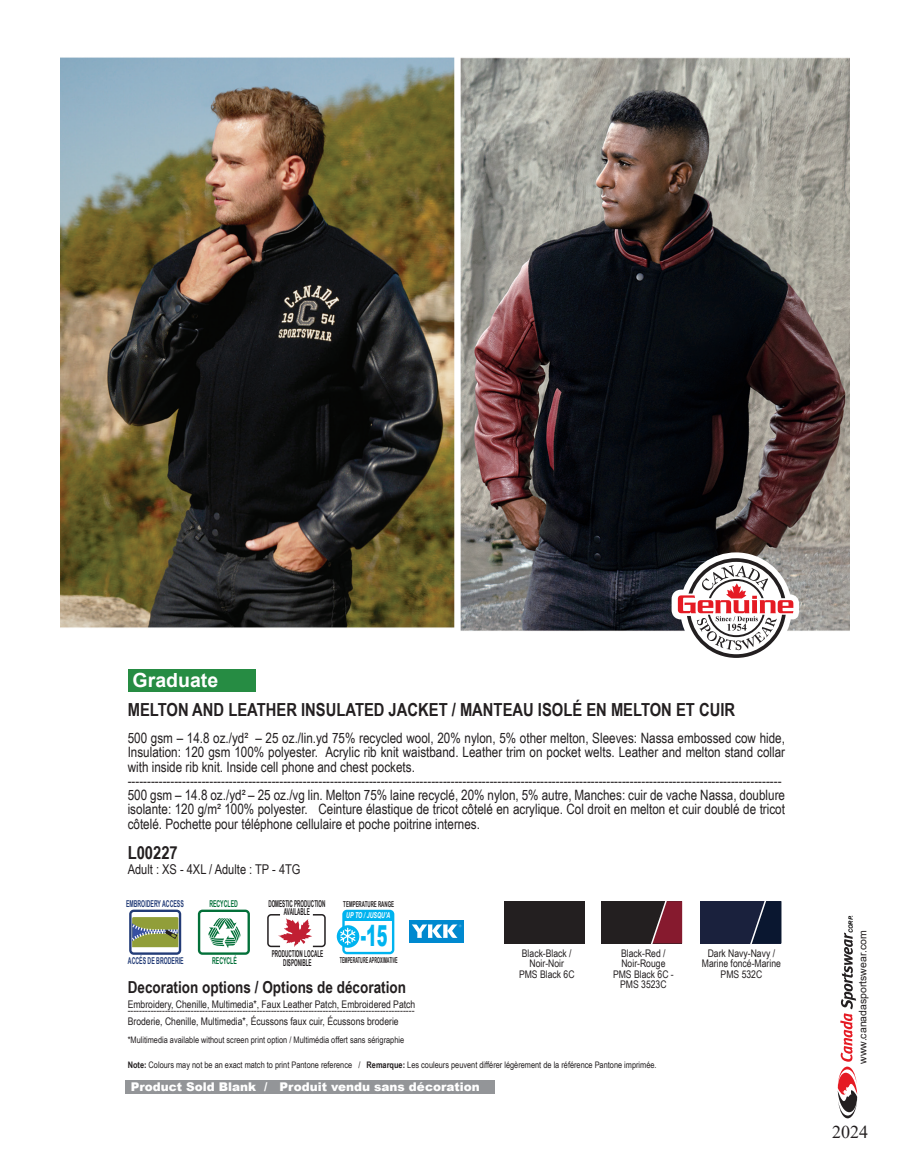
<style>
.page{position:relative;width:905px;height:1161px;background:#fff}
.page>*{position:absolute;margin:0;border:0;box-sizing:border-box;transform-origin:0 0}
.t1{font:900 28.95px "Arial";color:#00b3ef;scale:.56 1}
.t2{font:700 19.5px "Arial";color:#fff}
.t3{font:700 18px "Arial Narrow";color:#231f20}
.t4{font:18px "Times New Roman";color:#231f20}
.t5{font:700 16.5px "Arial Narrow";color:#231f20}
.t6{font:14.25px/14.2px "Arial Narrow";color:#231f20;text-align:justify}
.t7{font:13.5px "Arial Narrow";color:#231f20}
.t8{font:900 12px "Arial";color:#fff}
.t9{font:10.5px/10.5px "Arial Narrow";color:#231f20;text-align:center}
.t10{font:10.5px "Arial";color:#231f20}
.t11{font:700 9.45px "Arial Narrow";color:#231f20;scale:.6 1}
.t12{font:700 9.45px "Arial Narrow";color:#233c77;scale:.67 1}
.t13{font:700 9.45px "Arial Narrow";color:#037039;scale:.67 1}
.t14{font:9px "Arial Narrow";color:#231f20}
.t15{font:700 8.1px "Arial Narrow";color:#231f20;scale:.57 1}
.t16{font:700 8.1px "Arial Narrow";color:#231f20;scale:.67 1}
.t17{font:italic 700 8.1px "Arial Narrow";color:#fff;scale:.8 1}
.t18{font:italic 700 5.85px "Arial";color:#000}
.s1{font-weight:700}
</style>
<div class="page">
<img style="left:61px;top:57px;width:788px;height:574px">
<svg style="left:671px;top:552px;width:128px;height:106px"></svg>
<div style="left:128px;top:669px;width:127px;height:23px;background:#268c43"></div>
<div style="left:601px;top:901px;width:81px;height:42px;background:#231f20"></div>
<svg style="left:649px;top:901px;width:33px;height:43px"></svg>
<div style="left:504px;top:901px;width:81px;height:42px;background:#231f20"></div>
<div style="left:700px;top:901px;width:81px;height:42px;background:#1a213d"></div>
<svg style="left:748px;top:901px;width:33px;height:43px"></svg>
<div style="left:409px;top:920px;width:54px;height:23px;background:#0089cf"></div>
<svg style="left:412px;top:924px;width:49px;height:14px"></svg>
<svg style="left:129px;top:910px;width:52px;height:45px"></svg>
<svg style="left:198px;top:910px;width:52px;height:45px"></svg>
<div style="left:337px;top:925px;width:22px;height:23px;background:#00b3ef;border-radius:50%"></div>
<svg style="left:340px;top:910px;width:54px;height:44px"></svg>
<svg style="left:267px;top:914px;width:59px;height:34px"></svg>
<div style="left:125px;top:1081px;width:369px;height:13px;background:#939598"></div>
<svg style="left:837px;top:933px;width:20px;height:185px"></svg>
<p class="t2" style="left:133px;top:666px;width:87px">Graduate</p>
<p class="t3" style="left:128px;top:696px;width:609px">MELTON AND LEATHER INSULATED JACKET / MANTEAU ISOLÉ EN MELTON ET CUIR</p>
<p class="t6" style="left:128px;top:730px;width:659px">500 gsm – 14.8 oz./yd² – 25 oz./lin.yd 75% recycled wool, 20% nylon, 5% other melton, Sleeves: Nassa embossed cow hide, Insulation: 120 gsm 100% polyester. Acrylic rib knit waistband. Leather trim on pocket welts. Leather and melton stand collar with inside rib knit. Inside cell phone and chest pockets.</p>
<p class="t6" style="left:128px;top:773px;width:655px">------------------------------------------------------------------------------------------------------------------------------------------------------------------------</p>
<p class="t6" style="left:128px;top:787px;width:658px">500 gsm – 14.8 oz./yd² – 25 oz./vg lin. Melton 75% laine recyclé, 20% nylon, 5% autre, Manches: cuir de vache Nassa, doublure isolante: 120 g/m² 100% polyester. Ceinture élastique de tricot côtelé en acrylique. Col droit en melton et cuir doublé de tricot côtelé. Pochette pour téléphone cellulaire et poche poitrine internes.</p>
<p class="t3" style="left:128px;top:839px;width:52px">L00227</p>
<p class="t7" style="left:128px;top:859px;width:174px">Adult : XS - 4XL / Adulte : TP - 4TG</p>
<p class="t12" style="left:126px;top:897px;width:88px">EMBROIDERY ACCESS</p>
<p class="t12" style="left:128px;top:953px;width:85px">ACCÉS DE BRODERIE</p>
<p class="t11" style="left:268px;top:896px;width:97px">DOMESTIC PRODUCTION</p>
<p class="t11" style="left:284px;top:905px;width:45px">AVAILABLE</p>
<p class="t13" style="left:209px;top:897px;width:44px">RECYCLED</p>
<p class="t16" style="left:343px;top:898px;width:77px">TEMPERATURE RANGE</p>
<p class="t1" style="left:360px;top:915px;width:50px">-15</p>
<p class="t15" style="left:340px;top:954px;width:103px">TEMPERATURE APROXIMATIVE</p>
<p class="t17" style="left:346px;top:909px;width:57px">UP TO / JUSQU’A</p>
<p class="t11" style="left:272px;top:946px;width:88px">PRODUCTION LOCALE</p>
<p class="t11" style="left:283px;top:955px;width:49px">DISPONIBLE</p>
<p class="t13" style="left:212px;top:953px;width:39px">RECYCLÉ</p>
<p class="t5" style="left:128px;top:975px;width:280px">Decoration options / Options de décoration</p>
<p class="t9" style="left:128px;top:999px;width:289px">Embroidery, Chenille, Multimedia*, Faux Leather Patch, Embroidered Patch</p>
<p class="t9" style="left:128px;top:1005px;width:288px">----------------------------------------------------------------------------------------------------</p>
<p class="t9" style="left:128px;top:1016px;width:272px">Broderie, Chenille, Multimedia*, Écussons faux cuir, Écussons broderie</p>
<p class="t9" style="left:522px;top:947px;width:51px">Black-Black /</p>
<p class="t9" style="left:529px;top:958px;width:36px">Noir-Noir</p>
<p class="t9" style="left:519px;top:968px;width:57px">PMS Black 6C</p>
<p class="t9" style="left:621px;top:947px;width:46px">Black-Red /</p>
<p class="t9" style="left:621px;top:958px;width:46px">Noir-Rouge</p>
<p class="t9" style="left:613px;top:968px;width:62px">PMS Black 6C -</p>
<p class="t9" style="left:620px;top:979px;width:48px">PMS 3523C</p>
<p class="t14" style="left:128px;top:1033px;width:278px">*Mulitimedia available without screen print option / Multimédia offert sans sérigraphie</p>
<p class="t14" style="left:128px;top:1059px;width:530px"><span class="s1">Note:</span> Colours may not be an exact match to print Pantone reference / <span class="s1">Remarque:</span> Les couleurs peuvent différer légèrement de la référence Pantone imprimée.</p>
<p class="t8" style="left:131px;top:1078px;width:350px">Product Sold Blank / Produit vendu sans décoration</p>
<p class="t9" style="left:702px;top:947px;width:80px">Dark Navy-Navy /<br>Marine foncé-Marine</p>
<p class="t9" style="left:720px;top:968px;width:43px">PMS 532C</p>
<p class="t18" style="left:847px;top:933px;width:20px;rotate:-90deg">CORP.</p>
<p class="t10" style="left:855px;top:1064px;width:135px;rotate:-90deg">www.canadasportswear.com</p>
<p class="t4" style="left:832px;top:1119px;width:37px">2024</p>
</div>
